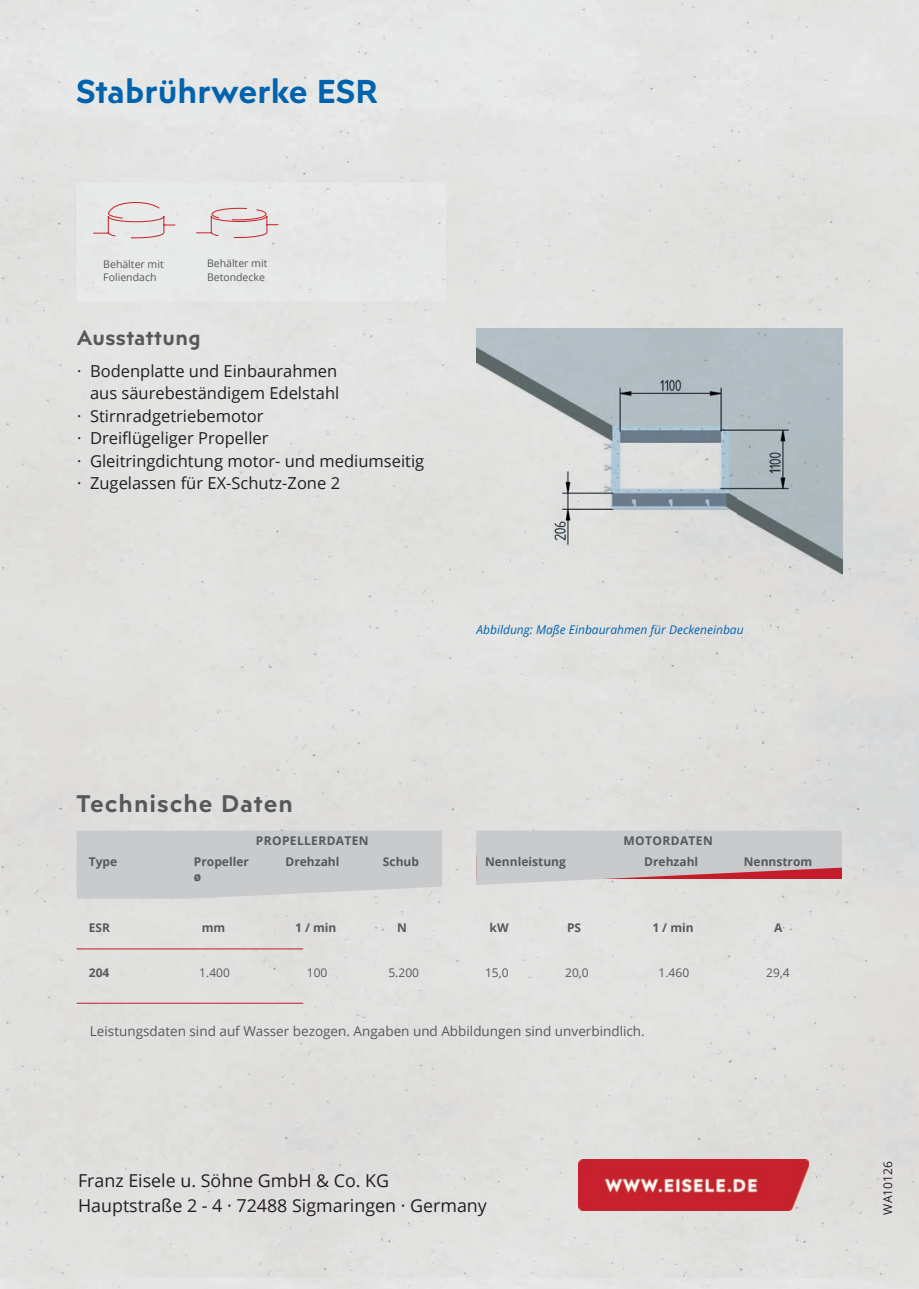
<style>
.page{position:relative;width:919px;height:1289px;background:#fff}
.page>*{position:absolute;margin:0;border:0;box-sizing:border-box;transform-origin:0 0}
.t1{font:600 33px "Posterama Text";color:#0163ae}
.t2{font:600 24px "Posterama Text";letter-spacing:.04em;color:#57585a}
.t3{font:600 21px "Posterama Text";letter-spacing:.02em;color:#57585a}
.t4{font:17.85px/25.2px "Open Sans";color:#231f20}
.t5{font:16.5px "Open Sans";color:#231f20}
.t6{font:13.5px "Open Sans";color:#57585a}
.t7{font:700 12px "Open Sans";color:#57585a}
.t8{font:italic 12px "Open Sans";color:#0163ae}
.t9{font:12px "Open Sans";color:#57585a}
.t10{font:700 12px "Open Sans";letter-spacing:.03em;color:#57585a}
.t11{font:12px "Open Sans";color:#231f20}
.t12{font:10.5px/13.5px "Open Sans";color:#57585a}
</style>
<div class="page">
<div style="left:0;top:214px;width:102px;height:1074px;background:#e0e0de"></div>
<div style="left:102px;top:301px;width:307px;height:987px;background:#e0e0de"></div>
<div style="left:817px;top:375px;width:101px;height:913px;background:#dedddc"></div>
<div style="left:510px;top:604px;width:307px;height:684px;background:#e0e0df"></div>
<img style="left:578px;top:1159px;width:230px;height:51px">
<svg style="left:476px;top:830px;width:366px;height:55px;background:#cbc0c2"></svg>
<svg style="left:77px;top:830px;width:365px;height:68px;background:#cacbcd"></svg>
<hr style="left:77px;top:948px;width:226px;height:1px;background:#c51c2b">
<hr style="left:77px;top:1002px;width:226px;height:1px;background:#c51c2b">
<div style="left:77px;top:183px;width:369px;height:118px;background:#e6e8e7"></div>
<svg style="left:196px;top:208px;width:82px;height:30px;background:#e3d4d3"></svg>
<svg style="left:93px;top:202px;width:82px;height:36px;background:#e4d9d8"></svg>
<img style="left:476px;top:328px;width:366px;height:276px">
<h1 class="t1" style="left:77px;top:70px;width:302px">Stabrührwerke ESR</h1>
<p class="t12" style="left:103px;top:257px;width:62px">Behälter mit<br>Foliendach</p>
<p class="t12" style="left:207px;top:256px;width:62px">Behälter mit<br>Betondecke</p>
<p class="t3" style="left:77px;top:323px;width:125px">Ausstattung</p>
<p class="t5" style="left:77px;top:359px;width:261px">· Bodenplatte und Einbaurahmen</p>
<p class="t5" style="left:90px;top:382px;width:251px">aus säurebeständigem Edelstahl</p>
<p class="t5" style="left:77px;top:404px;width:188px">· Stirnradgetriebemotor</p>
<p class="t5" style="left:77px;top:427px;width:193px">· Dreiflügeliger Propeller</p>
<p class="t5" style="left:77px;top:449px;width:348px">· Gleitringdichtung motor- und mediumseitig</p>
<p class="t5" style="left:77px;top:472px;width:264px">· Zugelassen für EX-Schutz-Zone 2</p>
<p class="t8" style="left:476px;top:621px;width:269px">Abbildung: Maße Einbaurahmen für Deckeneinbau</p>
<h2 class="t2" style="left:76px;top:787px;width:218px">Technische Daten</h2>
<p class="t10" style="left:256px;top:831px;width:114px">PROPELLERDATEN</p>
<p class="t10" style="left:623px;top:831px;width:91px">MOTORDATEN</p>
<p class="t7" style="left:89px;top:852px;width:30px">Type</p>
<p class="t7" style="left:194px;top:852px;width:56px">Propeller</p>
<p class="t7" style="left:285px;top:852px;width:55px">Drehzahl</p>
<p class="t7" style="left:383px;top:852px;width:38px">Schub</p>
<p class="t7" style="left:485px;top:852px;width:82px">Nennleistung</p>
<p class="t7" style="left:644px;top:852px;width:55px">Drehzahl</p>
<p class="t7" style="left:743px;top:852px;width:70px">Nennstrom</p>
<p class="t7" style="left:194px;top:867px;width:9px">ø</p>
<p class="t7" style="left:89px;top:918px;width:23px">ESR</p>
<p class="t7" style="left:202px;top:918px;width:25px">mm</p>
<p class="t7" style="left:295px;top:918px;width:43px">1 / min</p>
<p class="t7" style="left:397px;top:918px;width:11px">N</p>
<p class="t7" style="left:489px;top:918px;width:21px">kW</p>
<p class="t7" style="left:567px;top:918px;width:16px">PS</p>
<p class="t7" style="left:652px;top:918px;width:43px">1 / min</p>
<p class="t7" style="left:774px;top:918px;width:10px">A</p>
<p class="t7" style="left:89px;top:963px;width:22px">204</p>
<p class="t9" style="left:199px;top:964px;width:32px">1.400</p>
<p class="t9" style="left:307px;top:964px;width:22px">100</p>
<p class="t9" style="left:388px;top:964px;width:32px">5.200</p>
<p class="t9" style="left:485px;top:964px;width:25px">15,0</p>
<p class="t9" style="left:565px;top:964px;width:25px">20,0</p>
<p class="t9" style="left:658px;top:964px;width:32px">1.460</p>
<p class="t9" style="left:766px;top:964px;width:25px">29,4</p>
<p class="t6" style="left:90px;top:1021px;width:556px">Leistungsdaten sind auf Wasser bezogen. Angaben und Abbildungen sind unverbindlich.</p>
<p class="t4" style="left:78px;top:1167px;width:410px">Franz Eisele u. Söhne GmbH &amp; Co. KG<br>Hauptstraße 2 - 4 · 72488 Sigmaringen · Germany</p>
<p class="t11" style="left:879px;top:1214px;width:55px;rotate:-90deg">WA10126</p>
</div>
